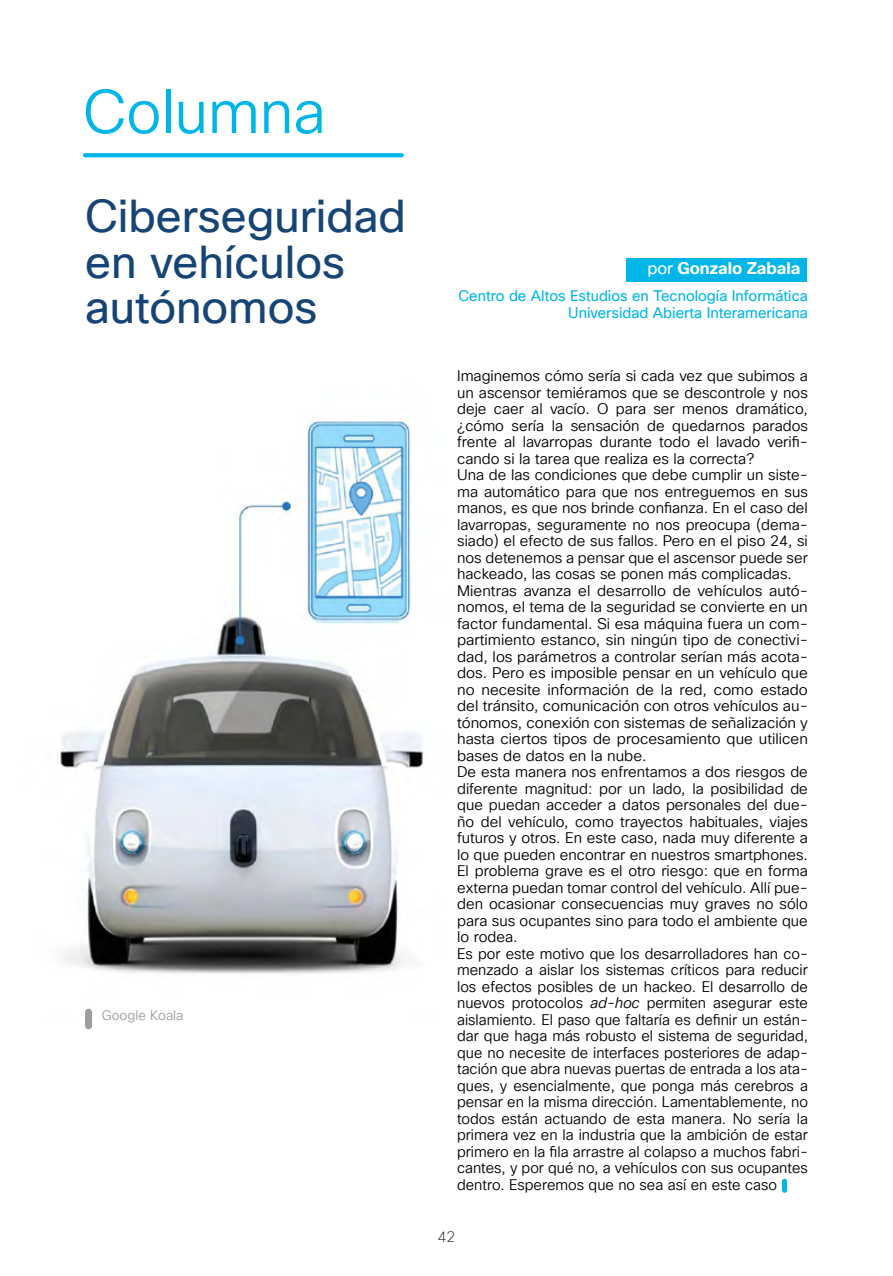
<style>
.page{position:relative;width:893px;height:1276px;background:#fff}
.page>*{position:absolute;margin:0;border:0;box-sizing:border-box;transform-origin:0 0}
.t1{font:60px "Cisco Sans TT Light";color:#00b6e8}
.t2{font:45px "Cisco Sans TT";color:#154475}
.t3{font:700 16.5px "Cisco Sans TT";color:#fff}
.t4{font:15px/16.5px "Cisco Sans TT Light";color:#000}
.t5{font:15px/16.5px "Cisco Sans TT";color:#00b6e8;text-align:right}
.t6{font:100 15px "Cisco Sans TT";color:#000}
.t7{font:13.5px "Cisco Sans TT Light";color:#9d9d9c}
.s1{font-weight:400}
.s2{font-style:italic}
</style>
<div class="page">
<img style="left:60px;top:420px;width:364px;height:555px">
<div style="left:627px;top:258px;width:180px;height:23px;background:#00b6e8"></div>
<div style="left:782px;top:1178px;width:5px;height:14px;background:#00b6e8;border-radius:3px"></div>
<svg style="left:85px;top:153px;width:317px;height:4px"></svg>
<div style="left:85px;top:1008px;width:7px;height:21px;background:#9d9d9c;border-radius:4px"></div>
<h1 class="t1" style="left:83px;top:73px;width:244px">Columna</h1>
<h2 class="t2" style="left:85px;top:187px;width:322px">Ciberseguridad</h2>
<h2 class="t2" style="left:85px;top:233px;width:262px">en vehículos</h2>
<h2 class="t2" style="left:85px;top:278px;width:234px">autónomos</h2>
<p class="t7" style="left:102px;top:1007px;width:83px">Google Koala</p>
<p class="t3" style="left:647px;top:258px;width:155px"><span class="s1">por</span> Gonzalo Zabala</p>
<p class="t5" style="left:458px;top:288px;width:351px">Centro de Altos Estudios en Tecnología Informática<br>Universidad Abierta Interamericana</p>
<p class="t4" style="left:457px;top:368px;width:352px">Imaginemos cómo sería si cada vez que subimos a un ascensor temiéramos que se descontrole y nos deje caer al vacío. O para ser menos dramático, ¿cómo sería la sensación de quedarnos parados frente al lavarropas durante todo el lavado verifi&shy;cando si la tarea que realiza es la correcta?<br>Una de las condiciones que debe cumplir un siste&shy;ma automático para que nos entreguemos en sus manos, es que nos brinde confianza. En el caso del lavarropas, seguramente no nos preocupa (dema&shy;siado) el efecto de sus fallos. Pero en el piso 24, si nos detenemos a pensar que el ascensor puede ser hackeado, las cosas se ponen más complicadas.<br>Mientras avanza el desarrollo de vehículos autó&shy;nomos, el tema de la seguridad se convierte en un factor fundamental. Si esa máquina fuera un com&shy;partimiento estanco, sin ningún tipo de conectivi&shy;dad, los parámetros a controlar serían más acota&shy;dos. Pero es imposible pensar en un vehículo que no necesite información de la red, como estado del tránsito, comunicación con otros vehículos au&shy;tónomos, conexión con sistemas de señalización y hasta ciertos tipos de procesamiento que utilicen bases de datos en la nube.<br>De esta manera nos enfrentamos a dos riesgos de diferente magnitud: por un lado, la posibilidad de que puedan acceder a datos personales del due&shy;ño del vehículo, como trayectos habituales, viajes futuros y otros. En este caso, nada muy diferente a lo que pueden encontrar en nuestros smartphones.<br>El problema grave es el otro riesgo: que en forma externa puedan tomar control del vehículo. Allí pue&shy;den ocasionar consecuencias muy graves no sólo para sus ocupantes sino para todo el ambiente que lo rodea.<br>Es por este motivo que los desarrolladores han co&shy;menzado a aislar los sistemas críticos para reducir los efectos posibles de un hackeo. El desarrollo de nuevos protocolos <span class="s2">ad-hoc</span> permiten asegurar este aislamiento. El paso que faltaría es definir un están&shy;dar que haga más robusto el sistema de seguridad, que no necesite de interfaces posteriores de adap&shy;tación que abra nuevas puertas de entrada a los ata&shy;ques, y esencialmente, que ponga más cerebros a pensar en la misma dirección. Lamentablemente, no todos están actuando de esta manera. No sería la primera vez en la industria que la ambición de estar primero en la fila arrastre al colapso a muchos fabri&shy;cantes, y por qué no, a vehículos con sus ocupantes dentro. Esperemos que no sea así en este caso</p>
<p class="t6" style="left:437px;top:1227px;width:19px">42</p>
</div>
